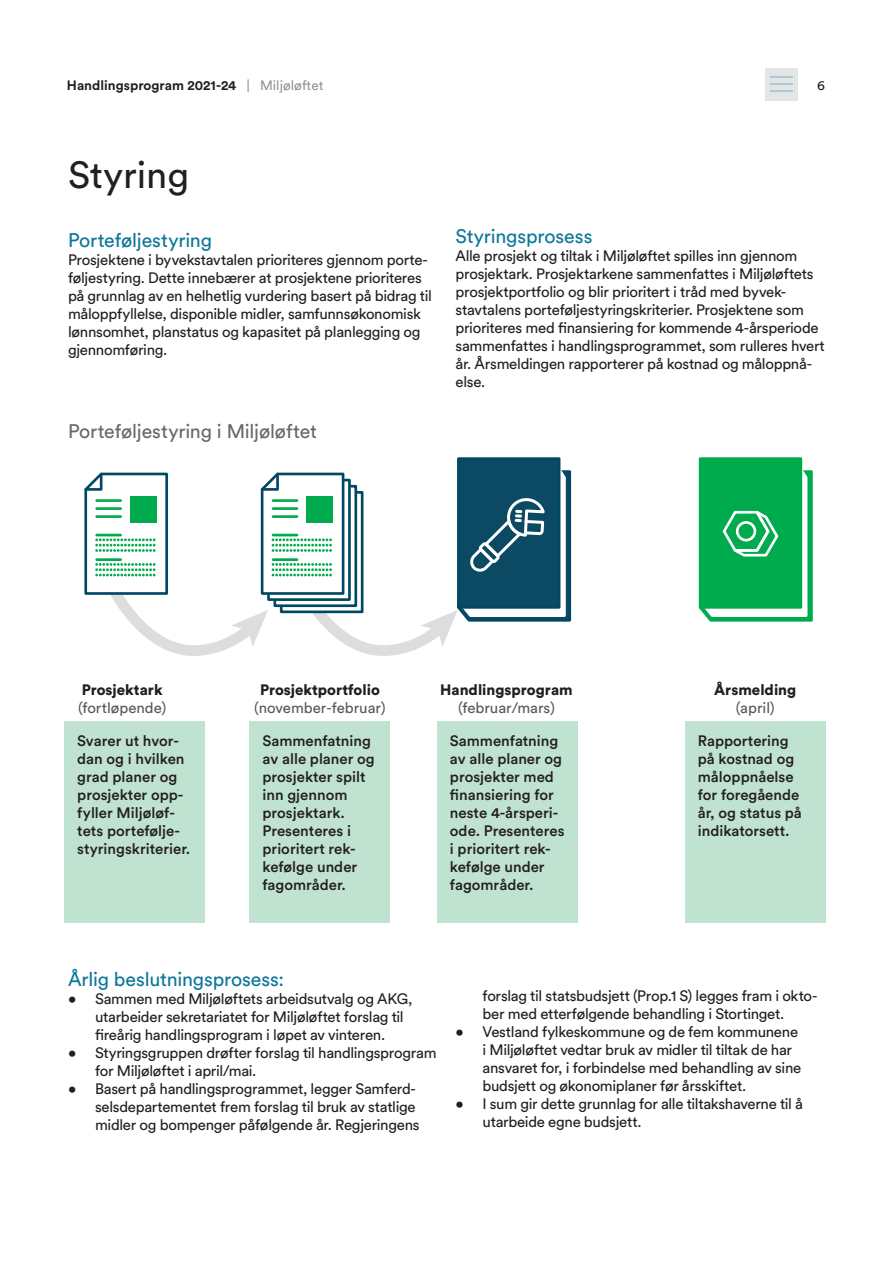
<style>
.page{position:relative;width:893px;height:1263px;background:#fff}
.page>*{position:absolute;margin:0;border:0;box-sizing:border-box;transform-origin:0 0}
.ML_-_Overskrift__H1{font:37.5px "Circular Std";color:#231f20}
.ML_-_Brød__H2__Del-2{font:19.5px "Circular Std";letter-spacing:-.01em;color:#0d7699}
.ML_-_Brød__H2__Del-2-2{font:19.5px "Circular Std";letter-spacing:-.01em;color:#66696a}
.ML_-_Brød__P{font:15px/18px "Circular Std";letter-spacing:-.02em;color:#231f20}
.ML_-_Brød__P-2{font:500 15px/18px "Circular Std";color:#231f20}
.ML_-_Brød__P-3{font:900 15px "Circular Std";color:#231f20}
.ML_-_Brød__P-4{font:15px "Circular Std";color:#57585a}
.t1{font:700 13.5px "Circular Std";color:#231f20}
.t2{font:13.5px "Circular Std";color:#231f20}
.s1{font-weight:400;color:#939598}
</style>
<div class="page">
<div style="left:765px;top:68px;width:33px;height:33px;background:#e2e7e6"></div>
<hr style="left:771px;top:76px;width:22px;height:2px;background:#b1c9d7">
<hr style="left:771px;top:83px;width:22px;height:2px;background:#b1c9d7">
<hr style="left:771px;top:90px;width:22px;height:2px;background:#b1c9d7">
<div style="left:457px;top:457px;width:103px;height:152px;border:3px solid #004863"></div>
<svg style="left:84px;top:464px;width:488px;height:192px"></svg>
<div style="left:699px;top:457px;width:103px;height:152px;border:3px solid #00ab4d"></div>
<svg style="left:698px;top:464px;width:115px;height:158px;background:#24b766"></svg>
<div style="left:65px;top:721px;width:140px;height:201px;background:#c0e3d1"></div>
<div style="left:250px;top:721px;width:140px;height:201px;background:#c0e3d1"></div>
<div style="left:437px;top:721px;width:140px;height:201px;background:#c0e3d1"></div>
<div style="left:685px;top:721px;width:140px;height:201px;background:#c0e3d1"></div>
<p class="t1" style="left:67px;top:76px;width:258px">Handlingsprogram 2021-24 <span class="s1">| Miljøløftet</span></p>
<p class="t2" style="left:817px;top:77px;width:9px">6</p>
<h1 class="ML_-_Overskrift__H1" style="left:68px;top:152px;width:122px">Styring</h1>
<p class="ML_-_Brød__H2__Del-2" style="left:68px;top:228px;width:145px">Porteføljestyring</p>
<p class="ML_-_Brød__P" style="left:68px;top:251px;width:365px">Prosjektene i byvekstavtalen prioriteres gjennom porte&shy;føljestyring. Dette innebærer at prosjektene prioriteres på grunnlag av en helhetlig vurdering basert på bidrag til måloppfyllelse, disponible midler, samfunnsøkonomisk lønnsomhet, planstatus og kapasitet på planlegging og gjennomføring.</p>
<p class="ML_-_Brød__H2__Del-2-2" style="left:68px;top:419px;width:251px">Porteføljestyring i Miljøløftet</p>
<p class="ML_-_Brød__H2__Del-2" style="left:455px;top:225px;width:138px">Styringsprosess</p>
<p class="ML_-_Brød__P" style="left:455px;top:247px;width:371px">Alle prosjekt og tiltak i Miljøløftet spilles inn gjennom prosjektark. Prosjektarkene sammenfattes i Miljøløftets prosjektportfolio og blir prioritert i tråd med byvek&shy;stavtalens porteføljestyringskriterier. Prosjektene som prioriteres med finansiering for kommende 4-årsperiode sammenfattes i handlingsprogrammet, som rulleres hvert år. Årsmeldingen rapporterer på kostnad og måloppnå&shy;else.</p>
<p class="ML_-_Brød__P-3" style="left:82px;top:680px;width:83px">Prosjektark</p>
<p class="ML_-_Brød__P-4" style="left:78px;top:699px;width:90px">(fortløpende)</p>
<p class="ML_-_Brød__P-3" style="left:260px;top:680px;width:121px">Prosjektportfolio</p>
<p class="ML_-_Brød__P-4" style="left:254px;top:699px;width:133px">(november-februar)</p>
<p class="ML_-_Brød__P-3" style="left:440px;top:680px;width:134px">Handlingsprogram</p>
<p class="ML_-_Brød__P-4" style="left:458px;top:699px;width:98px">(februar/mars)</p>
<p class="ML_-_Brød__P-3" style="left:714px;top:680px;width:84px">Årsmelding</p>
<p class="ML_-_Brød__P-4" style="left:736px;top:699px;width:40px">(april)</p>
<p class="ML_-_Brød__P-2" style="left:77px;top:731px;width:114px">Svarer ut hvor&shy;dan og i hvilken grad planer og prosjekter opp&shy;fyller Miljøløf&shy;tets portefølje&shy;styringskriterier.</p>
<p class="ML_-_Brød__P-2" style="left:263px;top:731px;width:114px">Sammenfatning av alle planer og prosjekter spilt inn gjennom prosjektark.<br>Presenteres i prioritert rek&shy;kefølge under fagområder.</p>
<p class="ML_-_Brød__P-2" style="left:450px;top:731px;width:116px">Sammenfatning av alle planer og prosjekter med finansiering for neste 4-årsperi&shy;ode. Presenteres i prioritert rek&shy;kefølge under fagområder.</p>
<p class="ML_-_Brød__P-2" style="left:698px;top:731px;width:106px">Rapportering på kostnad og måloppnåelse for foregående år, og status på indikatorsett.</p>
<p class="ML_-_Brød__H2__Del-2" style="left:68px;top:967px;width:218px">Årlig beslutningsprosess:</p>
<p class="ML_-_Brød__P" style="left:95px;top:990px;width:319px;text-indent:-27px">• Sammen med Miljøløftets arbeidsutvalg og AKG, utarbeider sekretariatet for Miljøløftet forslag til fireårig handlingsprogram i løpet av vinteren.</p>
<p class="ML_-_Brød__P" style="left:95px;top:1044px;width:343px;text-indent:-27px">• Styringsgruppen drøfter forslag til handlingsprogram for Miljøløftet i april/mai.</p>
<p class="ML_-_Brød__P" style="left:95px;top:1080px;width:326px;text-indent:-27px">• Basert på handlingsprogrammet, legger Samferd&shy;selsdepartementet frem forslag til bruk av statlige midler og bompenger påfølgende år. Regjeringens</p>
<p class="ML_-_Brød__P" style="left:482px;top:986px;width:336px">forslag til statsbudsjett (Prop.1 S) legges fram i okto&shy;ber med etterfølgende behandling i Stortinget.</p>
<p class="ML_-_Brød__P" style="left:482px;top:1022px;width:320px;text-indent:-27px">• Vestland fylkeskommune og de fem kommunene i Miljøløftet vedtar bruk av midler til tiltak de har ansvaret for, i forbindelse med behandling av sine budsjett og økonomiplaner før årsskiftet.</p>
<p class="ML_-_Brød__P" style="left:482px;top:1094px;width:322px;text-indent:-27px">• I sum gir dette grunnlag for alle tiltakshaverne til å utarbeide egne budsjett.</p>
</div>
